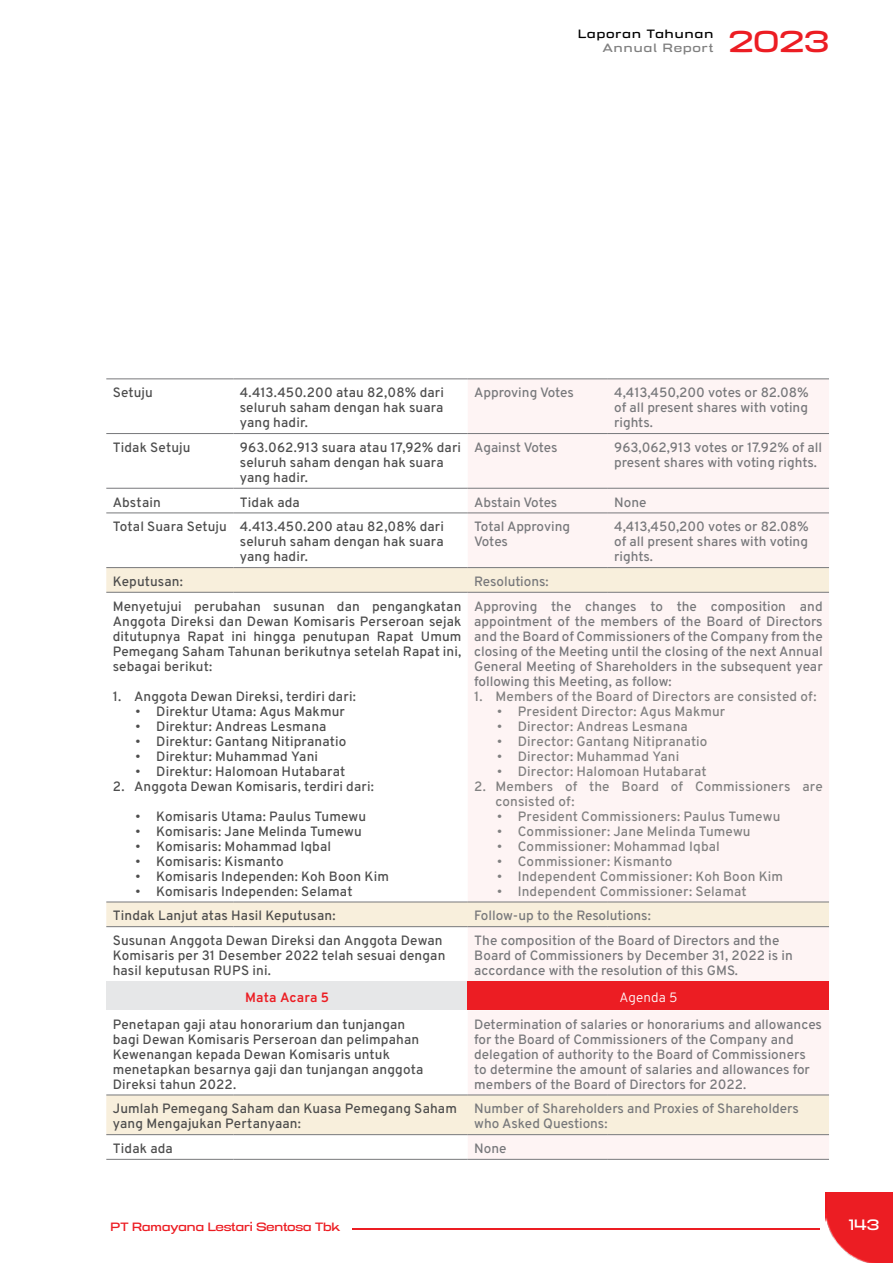
<style>
.page{position:relative;width:893px;height:1263px;background:#fff}
.page>*{position:absolute;margin:0;border:0;box-sizing:border-box;transform-origin:0 0}
.t1{font:500 30px "Phoebe";color:#ec1d23}
.t2{font:500 15px "Phoebe";color:#fff}
.t3{font:500 13.5px/15px "Overpass";letter-spacing:.01em;color:#4d4d4d}
.t4{font:500 13.5px/15px "Overpass";color:#77787b}
.t5{font:500 13.5px/15px "Overpass";letter-spacing:.01em;color:#808080}
.t6{font:600 13.5px "Overpass";letter-spacing:.015em;color:#ec1d23}
.t7{font:300 13.5px "Overpass";letter-spacing:.01em;color:#fff}
.t8{font:500 12px "Phoebe";color:#ec1d23}
.t9{font:500 12px "Phoebe";letter-spacing:.1em;color:#000}
.t10{font:500 12px "Phoebe";letter-spacing:.1em;color:#808080}
</style>
<div class="page">
<hr style="left:352px;top:1228px;width:468px;height:1px;background:#ec1d23">
<img style="left:825px;top:1193px;width:68px;height:70px">
<div style="left:468px;top:380px;width:361px;height:779px;background:#fef4f4"></div>
<svg style="left:106px;top:568px;width:723px;height:566px"></svg>
<div style="left:106px;top:981px;width:362px;height:29px;background:#e6e7e8"></div>
<div style="left:468px;top:981px;width:361px;height:29px;background:#ec1d23"></div>
<hr style="left:106px;top:433px;width:127px;height:1px;background:#77787b">
<hr style="left:233px;top:433px;width:235px;height:1px;background:#77787b">
<hr style="left:468px;top:433px;width:140px;height:1px;background:#77787b">
<hr style="left:608px;top:433px;width:221px;height:1px;background:#77787b">
<hr style="left:106px;top:488px;width:127px;height:1px;background:#77787b">
<hr style="left:233px;top:488px;width:235px;height:1px;background:#77787b">
<hr style="left:468px;top:488px;width:140px;height:1px;background:#77787b">
<hr style="left:608px;top:488px;width:221px;height:1px;background:#77787b">
<hr style="left:106px;top:513px;width:127px;height:1px;background:#77787b">
<hr style="left:233px;top:513px;width:235px;height:1px;background:#77787b">
<hr style="left:468px;top:513px;width:140px;height:1px;background:#77787b">
<hr style="left:608px;top:513px;width:221px;height:1px;background:#77787b">
<hr style="left:106px;top:379px;width:127px;height:1px;background:#77787b">
<hr style="left:233px;top:379px;width:235px;height:1px;background:#77787b">
<hr style="left:468px;top:379px;width:140px;height:1px;background:#77787b">
<hr style="left:608px;top:379px;width:221px;height:1px;background:#77787b">
<hr style="left:106px;top:567px;width:127px;height:1px;background:#77787b">
<hr style="left:233px;top:567px;width:235px;height:1px;background:#77787b">
<hr style="left:468px;top:567px;width:140px;height:1px;background:#77787b">
<hr style="left:608px;top:567px;width:221px;height:1px;background:#77787b">
<hr style="left:106px;top:592px;width:127px;height:1px;background:#77787b">
<hr style="left:233px;top:592px;width:235px;height:1px;background:#77787b">
<hr style="left:468px;top:592px;width:140px;height:1px;background:#77787b">
<hr style="left:608px;top:592px;width:221px;height:1px;background:#77787b">
<hr style="left:106px;top:902px;width:127px;height:1px;background:#77787b">
<hr style="left:233px;top:902px;width:235px;height:1px;background:#77787b">
<hr style="left:468px;top:902px;width:140px;height:1px;background:#77787b">
<hr style="left:608px;top:902px;width:221px;height:1px;background:#77787b">
<hr style="left:106px;top:926px;width:127px;height:1px;background:#77787b">
<hr style="left:233px;top:926px;width:235px;height:1px;background:#77787b">
<hr style="left:468px;top:926px;width:140px;height:1px;background:#77787b">
<hr style="left:608px;top:926px;width:221px;height:1px;background:#77787b">
<hr style="left:106px;top:1095px;width:127px;height:1px;background:#77787b">
<hr style="left:233px;top:1095px;width:235px;height:1px;background:#77787b">
<hr style="left:468px;top:1095px;width:140px;height:1px;background:#77787b">
<hr style="left:608px;top:1095px;width:221px;height:1px;background:#77787b">
<hr style="left:106px;top:1134px;width:127px;height:1px;background:#77787b">
<hr style="left:233px;top:1134px;width:235px;height:1px;background:#77787b">
<hr style="left:468px;top:1134px;width:140px;height:1px;background:#77787b">
<hr style="left:608px;top:1134px;width:221px;height:1px;background:#77787b">
<hr style="left:106px;top:1159px;width:127px;height:1px;background:#77787b">
<hr style="left:233px;top:1159px;width:235px;height:1px;background:#77787b">
<hr style="left:468px;top:1159px;width:140px;height:1px;background:#77787b">
<hr style="left:608px;top:1159px;width:221px;height:1px;background:#77787b">
<p class="t9" style="left:578px;top:26px;width:137px">Laporan Tahunan</p>
<p class="t10" style="left:603px;top:40px;width:112px">Annual Report</p>
<h1 class="t1" style="left:728px;top:21px;width:102px">2023</h1>
<p class="t3" style="left:113px;top:384px;width:42px">Setuju</p>
<p class="t3" style="left:240px;top:384px;width:206px;text-align:justify">4.413.450.200 atau 82,08% dari seluruh saham dengan hak suara yang hadir.</p>
<p class="t4" style="left:474px;top:384px;width:101px">Approving Votes</p>
<p class="t4" style="left:614px;top:384px;width:196px;text-align:justify">4,413,450,200 votes or 82.08% of all present shares with voting rights.</p>
<p class="t3" style="left:113px;top:439px;width:79px">Tidak Setuju</p>
<p class="t3" style="left:240px;top:439px;width:223px">963.062.913 suara atau 17,92% dari seluruh saham dengan hak suara yang hadir.</p>
<p class="t4" style="left:474px;top:439px;width:85px">Against Votes</p>
<p class="t4" style="left:614px;top:439px;width:209px">963,062,913 votes or 17.92% of all present shares with voting rights.</p>
<p class="t3" style="left:113px;top:494px;width:50px">Abstain</p>
<p class="t3" style="left:240px;top:494px;width:62px">Tidak ada</p>
<p class="t4" style="left:474px;top:494px;width:85px">Abstain Votes</p>
<p class="t4" style="left:614px;top:494px;width:34px">None</p>
<p class="t3" style="left:240px;top:518px;width:206px;text-align:justify;text-indent:-127px">Total Suara Setuju 4.413.450.200 atau 82,08% dari seluruh saham dengan hak suara yang hadir.</p>
<p class="t4" style="left:474px;top:518px;width:98px">Total Approving<br>Votes</p>
<p class="t4" style="left:614px;top:518px;width:196px;text-align:justify">4,413,450,200 votes or 82.08% of all present shares with voting rights.</p>
<p class="t3" style="left:113px;top:573px;width:72px">Keputusan:</p>
<p class="t4" style="left:474px;top:573px;width:76px">Resolutions:</p>
<p class="t3" style="left:113px;top:598px;width:350px;text-align:justify">Menyetujui perubahan susunan dan pengangkatan Anggota Direksi dan Dewan Komisaris Perseroan sejak ditutupnya Rapat ini hingga penutupan Rapat Umum Pemegang Saham Tahunan berikutnya setelah Rapat ini, sebagai berikut:</p>
<p class="t3" style="left:113px;top:688px;width:245px">1. Anggota Dewan Direksi, terdiri dari:</p>
<p class="t3" style="left:135px;top:703px;width:211px">• Direktur Utama: Agus Makmur</p>
<p class="t3" style="left:135px;top:718px;width:193px">• Direktur: Andreas Lesmana</p>
<p class="t3" style="left:135px;top:733px;width:212px">• Direktur: Gantang Nitipranatio</p>
<p class="t3" style="left:135px;top:748px;width:184px">• Direktur: Muhammad Yani</p>
<p class="t3" style="left:135px;top:763px;width:212px">• Direktur: Halomoan Hutabarat</p>
<p class="t3" style="left:113px;top:778px;width:263px">2. Anggota Dewan Komisaris, terdiri dari:</p>
<p class="t3" style="left:135px;top:808px;width:232px">• Komisaris Utama: Paulus Tumewu</p>
<p class="t3" style="left:135px;top:823px;width:228px">• Komisaris: Jane Melinda Tumewu</p>
<p class="t3" style="left:135px;top:838px;width:197px">• Komisaris: Mohammad Iqbal</p>
<p class="t3" style="left:135px;top:853px;width:150px">• Komisaris: Kismanto</p>
<p class="t3" style="left:135px;top:868px;width:255px">• Komisaris Independen: Koh Boon Kim</p>
<p class="t3" style="left:135px;top:883px;width:219px">• Komisaris Independen: Selamat</p>
<p class="t4" style="left:474px;top:598px;width:350px;text-align:justify">Approving the changes to the composition and appointment of the members of the Board of Directors and the Board of Commissioners of the Company from the closing of the Meeting until the closing of the next Annual General Meeting of Shareholders in the subsequent year following this Meeting, as follow:</p>
<p class="t5" style="left:474px;top:688px;width:344px">1. Members of the Board of Directors are consisted of:</p>
<p class="t5" style="left:497px;top:703px;width:230px">• President Director: Agus Makmur</p>
<p class="t5" style="left:497px;top:718px;width:193px">• Director: Andreas Lesmana</p>
<p class="t5" style="left:497px;top:733px;width:212px">• Director: Gantang Nitipranatio</p>
<p class="t5" style="left:497px;top:748px;width:184px">• Director: Muhammad Yani</p>
<p class="t5" style="left:497px;top:763px;width:211px">• Director: Halomoan Hutabarat</p>
<p class="t5" style="left:495px;top:778px;width:329px;text-indent:-21px">2. Members of the Board of Commissioners are consisted of:</p>
<p class="t5" style="left:497px;top:808px;width:285px">• President Commissioners: Paulus Tumewu</p>
<p class="t5" style="left:497px;top:823px;width:255px">• Commissioner: Jane Melinda Tumewu</p>
<p class="t5" style="left:497px;top:838px;width:225px">• Commissioner: Mohammad Iqbal</p>
<p class="t5" style="left:497px;top:853px;width:177px">• Commissioner: Kismanto</p>
<p class="t5" style="left:497px;top:868px;width:288px">• Independent Commissioner: Koh Boon Kim</p>
<p class="t5" style="left:497px;top:883px;width:251px">• Independent Commissioner: Selamat</p>
<p class="t3" style="left:113px;top:907px;width:224px">Tindak Lanjut atas Hasil Keputusan:</p>
<p class="t4" style="left:474px;top:907px;width:178px">Follow-up to the Resolutions:</p>
<p class="t3" style="left:113px;top:932px;width:334px">Susunan Anggota Dewan Direksi dan Anggota Dewan<br>Komisaris per 31 Desember 2022 telah sesuai dengan hasil keputusan RUPS ini.</p>
<p class="t4" style="left:474px;top:932px;width:320px">The composition of the Board of Directors and the<br>Board of Commissioners by December 31, 2022 is in accordance with the resolution of this GMS.</p>
<p class="t6" style="left:245px;top:986px;width:85px">Mata Acara 5</p>
<p class="t7" style="left:619px;top:986px;width:59px">Agenda 5</p>
<p class="t3" style="left:113px;top:1016px;width:312px">Penetapan gaji atau honorarium dan tunjangan bagi Dewan Komisaris Perseroan dan pelimpahan Kewenangan kepada Dewan Komisaris untuk menetapkan besarnya gaji dan tunjangan anggota Direksi tahun 2022.</p>
<p class="t4" style="left:474px;top:1016px;width:349px">Determination of salaries or honorariums and allowances for the Board of Commissioners of the Company and delegation of authority to the Board of Commissioners<br>to determine the amount of salaries and allowances for members of the Board of Directors for 2022.</p>
<p class="t3" style="left:113px;top:1100px;width:346px">Jumlah Pemegang Saham dan Kuasa Pemegang Saham yang Mengajukan Pertanyaan:</p>
<p class="t4" style="left:474px;top:1100px;width:326px">Number of Shareholders and Proxies of Shareholders who Asked Questions:</p>
<p class="t3" style="left:113px;top:1140px;width:62px">Tidak ada</p>
<p class="t4" style="left:474px;top:1140px;width:34px">None</p>
<p class="t8" style="left:111px;top:1218px;width:231px">PT Ramayana Lestari Sentosa Tbk</p>
<p class="t2" style="left:849px;top:1215px;width:32px">143</p>
</div>
